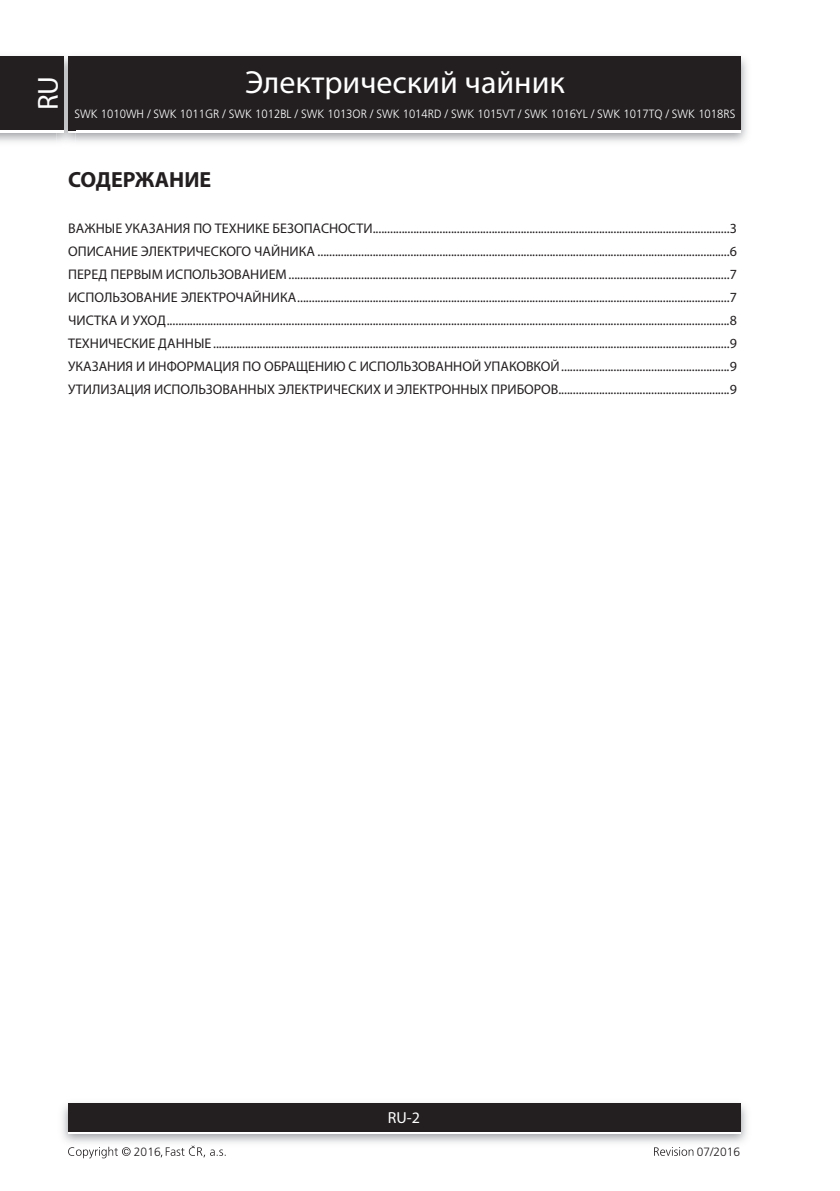
<style>
.page{position:relative;width:840px;height:1191px;background:#fff}
.page>*{position:absolute;margin:0;border:0;box-sizing:border-box;transform-origin:0 0}
.t1{font:32px "Myriad Pro";color:#fff}
.t2{font:29px "Myriad Pro";color:#fff}
.Frutiger_Bold_9{font:700 22px "Myriad Pro";color:#231f20}
.t3{font:16px "Myriad Pro";color:#fff}
.obsah{font:14px "Myriad Pro";color:#231f20}
.t4{font:300 12px "Frutiger CE";color:#fff;scale:.94 1}
.text{font:300 12px "Frutiger CE";color:#231f20}
</style>
<div class="page">
<img style="left:0;top:56px;width:747px;height:86px">
<div style="left:68px;top:59px;width:672px;height:74px;background:#fff"></div>
<div style="left:68px;top:57px;width:672px;height:73px;background:#231f20"></div>
<img style="left:62px;top:1103px;width:685px;height:40px">
<div style="left:68px;top:1106px;width:672px;height:28px;background:linear-gradient(to right,#fff,#fff)"></div>
<div style="left:68px;top:1103px;width:672px;height:28px;background:#231f20"></div>
<img style="left:57px;top:56px;width:18px;height:86px">
<img style="left:68px;top:130px;width:7px;height:3px">
<svg style="left:68px;top:57px;width:7px;height:2px"></svg>
<img style="left:68px;top:59px;width:7px;height:71px">
<div style="left:0;top:59px;width:64px;height:74px;background:#fff"></div>
<div style="left:0;top:57px;width:64px;height:73px;background:#231f20"></div>
<svg style="left:68px;top:1146px;width:62px;height:12px"></svg>
<svg style="left:161px;top:1145px;width:64px;height:12px"></svg>
<svg style="left:654px;top:1147px;width:39px;height:8px"></svg>
<h2 class="t2" style="left:30px;top:110px;width:36px;rotate:-90deg">RU</h2>
<h1 class="t1" style="left:245px;top:62px;width:321px">Электрический чайник</h1>
<p class="t4" style="left:74px;top:107px;width:704px">SWK 1010WH / SWK 1011GR / SWK 1012BL / SWK 1013OR / SWK 1014RD / SWK 1015VT / SWK 1016YL / SWK 1017TQ / SWK 1018RS</p>
<p class="Frutiger_Bold_9" style="left:68px;top:165px;width:145px">СОДЕРЖАНИЕ</p>
<p class="obsah" style="left:68px;top:219px;width:670px">ВАЖНЫЕ УКАЗАНИЯ ПО ТЕХНИКЕ БЕЗОПАСНОСТИ...........................................................................................................................3</p>
<p class="obsah" style="left:68px;top:242px;width:670px">ОПИСАНИЕ ЭЛЕКТРИЧЕСКОГО ЧАЙНИКА ..............................................................................................................................................6</p>
<p class="obsah" style="left:68px;top:265px;width:670px">ПЕРЕД ПЕРВЫМ ИСПОЛЬЗОВАНИЕМ........................................................................................................................................................7</p>
<p class="obsah" style="left:68px;top:288px;width:670px">ИСПОЛЬЗОВАНИЕ ЭЛЕКТРОЧАЙНИКА.....................................................................................................................................................7</p>
<p class="obsah" style="left:68px;top:311px;width:670px">ЧИСТКА И УХОД..................................................................................................................................................................................................8</p>
<p class="obsah" style="left:68px;top:334px;width:670px">ТЕХНИЧЕСКИЕ ДАННЫЕ ..................................................................................................................................................................................9</p>
<p class="obsah" style="left:68px;top:357px;width:670px">УКАЗАНИЯ И ИНФОРМАЦИЯ ПО ОБРАЩЕНИЮ С ИСПОЛЬЗОВАННОЙ УПАКОВКОЙ..........................................................9</p>
<p class="obsah" style="left:68px;top:380px;width:670px">УТИЛИЗАЦИЯ ИСПОЛЬЗОВАННЫХ ЭЛЕКТРИЧЕСКИХ И ЭЛЕКТРОННЫХ ПРИБОРОВ...........................................................9</p>
<p class="t3" style="left:388px;top:1108px;width:34px">RU-2</p>
<p class="text" style="left:134px;top:1144px;width:28px">2016</p>
<p class="text" style="left:696px;top:1144px;width:45px">07/2016</p>
</div>
